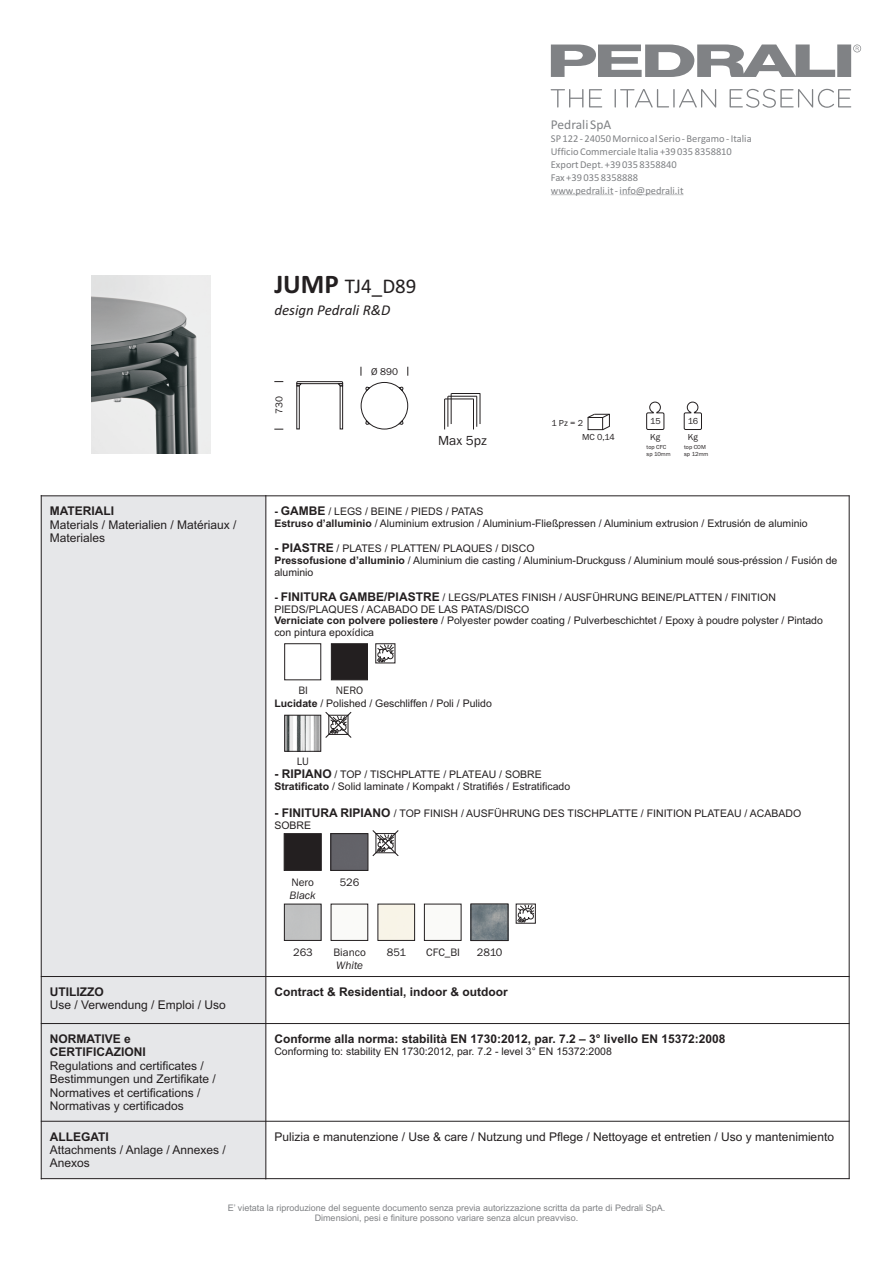
<style>
.page{position:relative;width:893px;height:1263px;background:#fff}
.page>*{position:absolute;margin:0;border:0;box-sizing:border-box;transform-origin:0 0}
.t1{font:21px "Calibri";color:#231f20}
.t2{font:italic 15px "Calibri";color:#231f20}
.t3{font:13.65px "Franklin Gothic";color:#231f20}
.t4{font:13.5px "Calibri";color:#808285}
.t5{font:12px/13.4px "Arial";color:#231f20}
.t6{font:700 12px "Arial";color:#231f20}
.t7{font:11.25px/12.8px "Franklin Gothic";color:#231f20}
.t8{font:italic 11.25px "Franklin Gothic";color:#231f20}
.t9{font:11.1px "Franklin Gothic";color:#231f20}
.t10{font:10.5px/11.9px "Arial";color:#231f20}
.t11{font:10.5px/12.8px "Calibri";color:#808285}
.t12{font:10.2px "Franklin Gothic";color:#231f20}
.t13{font:9px/10.1px "Arial";color:#808285;text-align:center}
.t14{font:9px/15.6px "Franklin Gothic";color:#231f20}
.t15{font:6px/6.8px "Franklin Gothic";color:#231f20}
.s1{font-weight:700;font-size:27px}
.s2{font-weight:700}
.s3{font-weight:700;font-size:12px}
.s4{font-style:italic}
</style>
<div class="page">
<div style="left:41px;top:496px;width:225px;height:480px;background:#e6e7e9"></div>
<div style="left:41px;top:976px;width:225px;height:47px;background:#e6e7e9"></div>
<div style="left:41px;top:1023px;width:225px;height:98px;background:#e6e7e9"></div>
<div style="left:41px;top:1121px;width:225px;height:57px;background:#e6e7e9"></div>
<hr style="left:41px;top:495px;width:1px;height:684px;background:#231f20">
<hr style="left:265px;top:495px;width:1px;height:684px;background:#231f20">
<hr style="left:849px;top:495px;width:1px;height:684px;background:#231f20">
<hr style="left:41px;top:1178px;width:809px;height:1px;background:#231f20">
<hr style="left:41px;top:1121px;width:809px;height:1px;background:#231f20">
<hr style="left:41px;top:1023px;width:809px;height:1px;background:#231f20">
<hr style="left:41px;top:976px;width:809px;height:1px;background:#231f20">
<hr style="left:41px;top:495px;width:809px;height:1px;background:#231f20">
<img style="left:286px;top:717px;width:33px;height:32px">
<div style="left:284px;top:715px;width:37px;height:36px;border:1px solid #231f20"></div>
<svg style="left:331px;top:643px;width:37px;height:37px"></svg>
<svg style="left:284px;top:643px;width:37px;height:37px"></svg>
<img style="left:333px;top:835px;width:33px;height:33px">
<div style="left:331px;top:833px;width:37px;height:37px;border:1px solid #231f20"></div>
<svg style="left:284px;top:833px;width:38px;height:38px"></svg>
<svg style="left:516px;top:904px;width:20px;height:19px"></svg>
<svg style="left:372px;top:830px;width:27px;height:26px"></svg>
<img style="left:473px;top:906px;width:33px;height:33px">
<div style="left:471px;top:904px;width:37px;height:37px;border:1px solid #231f20"></div>
<svg style="left:325px;top:712px;width:27px;height:26px"></svg>
<svg style="left:375px;top:643px;width:20px;height:20px"></svg>
<hr style="left:444px;top:399px;width:1px;height:30px;background:#231f20">
<hr style="left:473px;top:399px;width:1px;height:30px;background:#231f20">
<hr style="left:447px;top:396px;width:1px;height:31px;background:#231f20">
<hr style="left:476px;top:396px;width:1px;height:31px;background:#231f20">
<hr style="left:451px;top:393px;width:1px;height:31px;background:#231f20">
<hr style="left:480px;top:393px;width:1px;height:31px;background:#231f20">
<svg style="left:445px;top:393px;width:35px;height:7px"></svg>
<div style="left:340px;top:386px;width:3px;height:43px;border:1px solid #231f20"></div>
<svg style="left:296px;top:381px;width:47px;height:5px"></svg>
<svg style="left:365px;top:387px;width:5px;height:5px"></svg>
<svg style="left:399px;top:420px;width:4px;height:4px"></svg>
<svg style="left:399px;top:387px;width:4px;height:4px"></svg>
<svg style="left:366px;top:420px;width:4px;height:5px"></svg>
<div style="left:361px;top:382px;width:47px;height:47px;border:1px solid #231f20;border-radius:50%"></div>
<svg style="left:646px;top:402px;width:18px;height:28px"></svg>
<svg style="left:587px;top:414px;width:23px;height:16px"></svg>
<svg style="left:684px;top:402px;width:18px;height:28px"></svg>
<img style="left:91px;top:275px;width:119px;height:179px">
<hr style="left:551px;top:195px;width:62px;height:1px;background:#808285">
<hr style="left:620px;top:195px;width:63px;height:1px;background:#808285">
<svg style="left:551px;top:44px;width:310px;height:64px"></svg>
<p class="t1" style="left:274px;top:277px;width:144px"><span class="s1">JUMP</span> TJ4_D89</p>
<p class="t2" style="left:274px;top:303px;width:118px">design Pedrali R&amp;D</p>
<p class="t12" style="left:275px;top:414px;width:19px;rotate:-90deg">730</p>
<p class="t12" style="left:371px;top:368px;width:28px">Ø 890</p>
<p class="t3" style="left:438px;top:435px;width:50px">Max 5pz</p>
<p class="t4" style="left:551px;top:119px;width:62px">Pedrali SpA</p>
<p class="t11" style="left:551px;top:133px;width:202px">SP 122 - 24050 Mornico al Serio - Bergamo - Italia Ufficio Commerciale Italia +39 035 8358810<br>Export Dept. +39 035 8358840<br>Fax +39 035 8358888<br>www.pedrali.it - info@pedrali.it</p>
<p class="t14" style="left:582px;top:417px;width:34px;line-height:14.1px;text-indent:-31px">1 Pz = 2<br>MC 0,14</p>
<p class="t14" style="left:650px;top:414px;width:12px">15<br>Kg</p>
<p class="t15" style="left:647px;top:444px;width:26px">top CFC sp 10mm</p>
<p class="t14" style="left:688px;top:414px;width:12px">16<br>Kg</p>
<p class="t15" style="left:684px;top:444px;width:26px">top COM sp 12mm</p>
<p class="t5" style="left:50px;top:505px;width:188px"><span class="s2">MATERIALI<br></span>Materials / Materialien / Matériaux /<br>Materiales</p>
<p class="t10" style="left:274px;top:506px;width:535px"><span class="s2">-</span> <span class="s3">GAMBE</span> / LEGS / BEINE / PIEDS / PATAS<br><span class="s2">Estruso d’alluminio</span> / Aluminium extrusion / Aluminium-Fließpressen / Aluminium extrusion / Extrusión de aluminio</p>
<p class="t10" style="left:274px;top:543px;width:565px"><span class="s3">- PIASTRE</span> / PLATES / PLATTEN/ PLAQUES / DISCO<br><span class="s2">Pressofusione d’alluminio</span> / Aluminium die casting / Aluminium-Druckguss / Aluminium moulé sous-préssion / Fusión de aluminio</p>
<p class="t10" style="left:274px;top:592px;width:550px"><span class="s2">-</span> <span class="s3">FINITURA GAMBE/PIASTRE</span> / LEGS/PLATES FINISH / AUSFÜHRUNG BEINE/PLATTEN / FINITION PIEDS/PLAQUES / ACABADO DE LAS PATAS/DISCO<br><span class="s2">Verniciate con polvere poliestere</span> / Polyester powder coating / Pulverbeschichtet / Epoxy à poudre polyster / Pintado con pintura epoxídica</p>
<p class="t9" style="left:298px;top:686px;width:11px">BI</p>
<p class="t9" style="left:336px;top:686px;width:29px">NERO</p>
<p class="t10" style="left:274px;top:698px;width:219px"><span class="s2">Lucidate</span> / Polished / Geschliffen / Poli / Pulido</p>
<p class="t9" style="left:297px;top:757px;width:14px">LU</p>
<p class="t10" style="left:274px;top:769px;width:297px"><span class="s3">- RIPIANO</span> / TOP / TISCHPLATTE / PLATEAU / SOBRE<br><span class="s2">Stratificato</span> / Solid laminate / Kompakt / Stratifiés / Estratificado</p>
<p class="t10" style="left:274px;top:808px;width:528px"><span class="s3">- FINITURA RIPIANO</span> / TOP FINISH / AUSFÜHRUNG DES TISCHPLATTE / FINITION PLATEAU / ACABADO<br>SOBRE</p>
<p class="t7" style="left:291px;top:877px;width:24px">Nero</p>
<p class="t7" style="left:340px;top:877px;width:21px">526</p>
<p class="t8" style="left:290px;top:891px;width:28px">Black</p>
<p class="t7" style="left:293px;top:947px;width:21px">263</p>
<p class="t7" style="left:333px;top:947px;width:34px">Bianco<br><span class="s4">White</span></p>
<p class="t7" style="left:426px;top:947px;width:35px">CFC_BI</p>
<p class="t7" style="left:477px;top:947px;width:27px">2810</p>
<p class="t7" style="left:387px;top:947px;width:21px">851</p>
<p class="t5" style="left:50px;top:986px;width:178px"><span class="s2">UTILIZZO<br></span>Use / Verwendung / Emploi / Uso</p>
<p class="t6" style="left:274px;top:987px;width:235px">Contract &amp; Residential, indoor &amp; outdoor</p>
<p class="t5" style="left:50px;top:1033px;width:168px"><span class="s2">NORMATIVE e<br>CERTIFICAZIONI<br></span>Regulations and certificates /<br>Bestimmungen und Zertifikate /<br>Normatives et certifications /<br>Normativas y certificados</p>
<p class="t6" style="left:274px;top:1034px;width:453px">Conforme alla norma: stabilità EN 1730:2012, par. 7.2 – 3° livello EN 15372:2008</p>
<p class="t10" style="left:274px;top:1046px;width:339px">Conforming to: stability EN 1730:2012, par. 7.2 - level 3° EN 15372:2008</p>
<p class="t5" style="left:50px;top:1131px;width:178px"><span class="s2">ALLEGATI<br></span>Attachments / Anlage / Annexes /<br>Anexos</p>
<p class="t5" style="left:274px;top:1131px;width:561px">Pulizia e manutenzione / Use &amp; care / Nutzung und Pflege / Nettoyage et entretien / Uso y mantenimiento</p>
<p class="t13" style="left:228px;top:1203px;width:439px">E’ vietata la riproduzione del seguente documento senza previa autorizzazione scritta da parte di Pedrali SpA.<br>Dimensioni, pesi e finiture possono variare senza alcun preavviso.</p>
</div>
